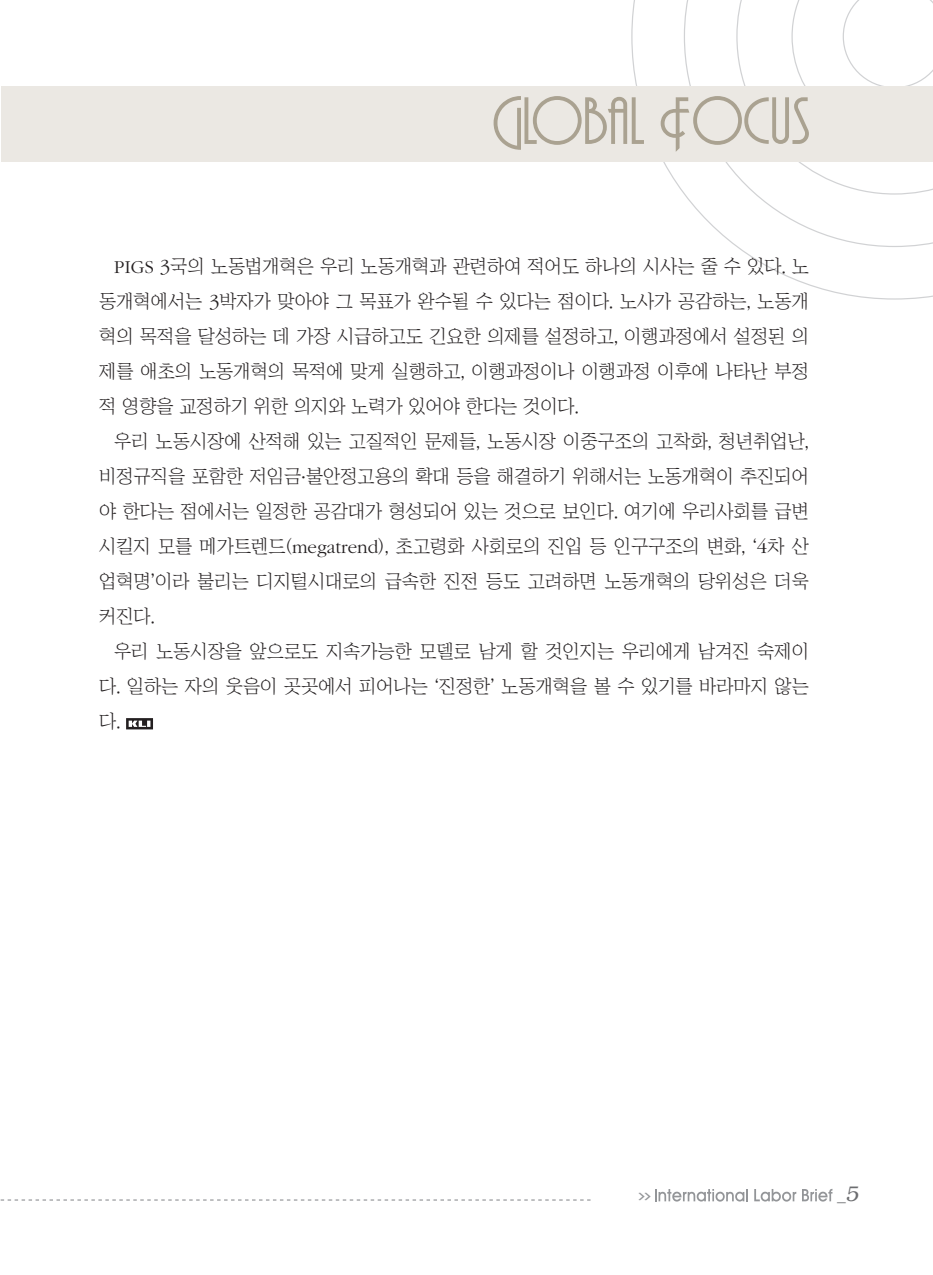
<style>
.page{position:relative;width:933px;height:1275px;background:#fff}
.page>*{position:absolute;margin:0;border:0;box-sizing:border-box;transform-origin:0 0}
.t1{font:18.9px/35px "Chosunilbo NM";color:#231f20;text-align:justify}
.t2{font:17.5px "Helvetica";color:#6c6d70;scale:.9 1}
.t3{font:700 7.88px "Ko Pub Dotum";color:#939598;scale:2 1}
.s1{font-family:"ITC Garamond Std";font-weight:300}
.s2{font-family:"ITC Garamond Std";font-weight:300;font-size:20.82px}
.s3{font-family:"Bookman";font-weight:300;font-style:italic;font-size:21px}
</style>
<div class="page">
<svg style="left:631px;top:0;width:302px;height:300px"></svg>
<svg style="left:1px;top:1199px;width:589px;height:1px"></svg>
<div style="left:1px;top:86px;width:932px;height:76px;background:#ebe8e3"></div>
<svg style="left:655px;top:1189px;width:93px;height:13px"></svg>
<svg style="left:754px;top:1189px;width:42px;height:13px"></svg>
<svg style="left:802px;top:1189px;width:30px;height:12px"></svg>
<svg style="left:493px;top:96px;width:151px;height:54px"></svg>
<svg style="left:660px;top:96px;width:149px;height:56px"></svg>
<svg style="left:126px;top:718px;width:27px;height:11px"></svg>
<p class="t1" style="left:99px;top:249px;width:711px;text-indent:15px"><span class="s1">PIGS</span> <span class="s2">3</span>국의 노동법개혁은 우리 노동개혁과 관련하여 적어도 하나의 시사는 줄 수 있다. 노 동개혁에서는 <span class="s2">3</span>박자가 맞아야 그 목표가 완수될 수 있다는 점이다. 노사가 공감하는, 노동개 혁의 목적을 달성하는 데 가장 시급하고도 긴요한 의제를 설정하고, 이행과정에서 설정된 의 제를 애초의 노동개혁의 목적에 맞게 실행하고, 이행과정이나 이행과정 이후에 나타난 부정 적 영향을 교정하기 위한 의지와 노력가 있어야 한다는 것이다.</p>
<p class="t1" style="left:99px;top:424px;width:711px;text-indent:15px">우리 노동시장에 산적해 있는 고질적인 문제들, 노동시장 이중구조의 고착화, 청년취업난, 비정규직을 포함한 저임금․불안정고용의 확대 등을 해결하기 위해서는 노동개혁이 추진되어 야 한다는 점에서는 일정한 공감대가 형성되어 있는 것으로 보인다. 여기에 우리사회를 급변 시킬지 모를 메가트렌드(<span class="s1">megatrend</span>), 초고령화 사회로의 진입 등 인구구조의 변화, ‘<span class="s2">4</span>차 산 업혁명’이라 불리는 디지털시대로의 급속한 진전 등도 고려하면 노동개혁의 당위성은 더욱 커진다.</p>
<p class="t1" style="left:99px;top:634px;width:711px;text-indent:15px">우리 노동시장을 앞으로도 지속가능한 모델로 남게 할 것인지는 우리에게 남겨진 숙제이 다. 일하는 자의 웃음이 곳곳에서 피어나는 ‘진정한’ 노동개혁을 볼 수 있기를 바라마지 않는 다.</p>
<p class="t3" style="left:638px;top:1192px;width:8px">&gt;&gt;</p>
<p class="t2" style="left:837px;top:1184px;width:25px">_<span class="s3">5</span></p>
</div>
